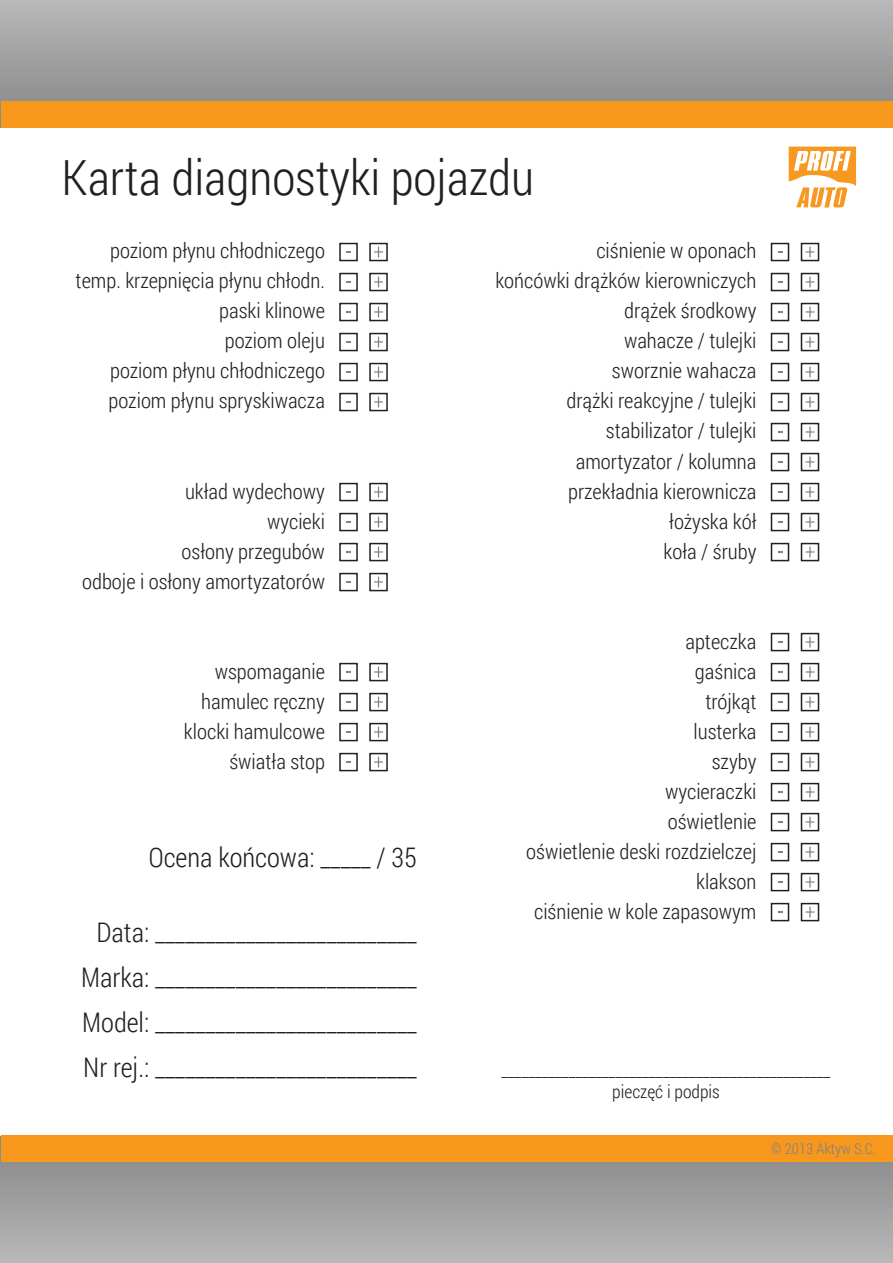
<style>
.page{position:relative;width:893px;height:1263px;background:#fff}
.page>*{position:absolute;margin:0;border:0;box-sizing:border-box;transform-origin:0 0}
.t1{font:300 48.45px "Roboto Condensed";color:#231f20}
.t2{font:300 27px/45px "Roboto Condensed";color:#231f20;text-align:center}
.t3{font:300 21px/30px "Roboto Condensed";color:#231f20;text-align:right}
.t4{font:300 18px/21.6px "Roboto Condensed";color:#231f20;text-align:center}
.t5{font:300 15px "Roboto Condensed";color:#808285}
</style>
<div class="page">
<svg style="left:0;top:0;width:893px;height:127px;background:#a4a3a4"></svg>
<svg style="left:0;top:1136px;width:893px;height:127px;background:#a3a3a4"></svg>
<div style="left:1px;top:1135px;width:892px;height:27px;background:#f7981d"></div>
<div style="left:339px;top:243px;width:19px;height:18px;border:2px solid #231f20"></div>
<div style="left:369px;top:243px;width:19px;height:18px;border:2px solid #231f20"></div>
<svg style="left:374px;top:247px;width:9px;height:10px"></svg>
<div style="left:771px;top:243px;width:18px;height:18px;border:2px solid #231f20"></div>
<div style="left:801px;top:243px;width:18px;height:18px;border:2px solid #231f20"></div>
<svg style="left:805px;top:247px;width:9px;height:10px"></svg>
<div style="left:339px;top:273px;width:19px;height:18px;border:2px solid #231f20"></div>
<div style="left:369px;top:273px;width:19px;height:18px;border:2px solid #231f20"></div>
<svg style="left:374px;top:277px;width:9px;height:10px"></svg>
<div style="left:771px;top:273px;width:18px;height:18px;border:2px solid #231f20"></div>
<div style="left:801px;top:273px;width:18px;height:18px;border:2px solid #231f20"></div>
<svg style="left:805px;top:277px;width:9px;height:10px"></svg>
<div style="left:339px;top:303px;width:19px;height:18px;border:2px solid #231f20"></div>
<div style="left:369px;top:303px;width:19px;height:18px;border:2px solid #231f20"></div>
<svg style="left:374px;top:307px;width:9px;height:10px"></svg>
<div style="left:771px;top:303px;width:18px;height:18px;border:2px solid #231f20"></div>
<div style="left:801px;top:303px;width:18px;height:18px;border:2px solid #231f20"></div>
<svg style="left:805px;top:307px;width:9px;height:10px"></svg>
<div style="left:339px;top:333px;width:19px;height:18px;border:2px solid #231f20"></div>
<div style="left:369px;top:333px;width:19px;height:18px;border:2px solid #231f20"></div>
<svg style="left:374px;top:337px;width:9px;height:10px"></svg>
<div style="left:771px;top:333px;width:18px;height:18px;border:2px solid #231f20"></div>
<div style="left:801px;top:333px;width:18px;height:18px;border:2px solid #231f20"></div>
<svg style="left:805px;top:337px;width:9px;height:10px"></svg>
<div style="left:339px;top:363px;width:19px;height:18px;border:2px solid #231f20"></div>
<div style="left:369px;top:363px;width:19px;height:18px;border:2px solid #231f20"></div>
<svg style="left:374px;top:367px;width:9px;height:10px"></svg>
<div style="left:771px;top:363px;width:18px;height:18px;border:2px solid #231f20"></div>
<div style="left:801px;top:363px;width:18px;height:18px;border:2px solid #231f20"></div>
<svg style="left:805px;top:367px;width:9px;height:10px"></svg>
<div style="left:339px;top:393px;width:19px;height:18px;border:2px solid #231f20"></div>
<div style="left:369px;top:393px;width:19px;height:18px;border:2px solid #231f20"></div>
<svg style="left:374px;top:397px;width:9px;height:10px"></svg>
<div style="left:771px;top:393px;width:18px;height:18px;border:2px solid #231f20"></div>
<div style="left:801px;top:393px;width:18px;height:18px;border:2px solid #231f20"></div>
<svg style="left:805px;top:397px;width:9px;height:10px"></svg>
<div style="left:771px;top:423px;width:18px;height:18px;border:2px solid #231f20"></div>
<div style="left:801px;top:423px;width:18px;height:18px;border:2px solid #231f20"></div>
<svg style="left:805px;top:427px;width:9px;height:10px"></svg>
<div style="left:771px;top:453px;width:18px;height:18px;border:2px solid #231f20"></div>
<div style="left:801px;top:453px;width:18px;height:18px;border:2px solid #231f20"></div>
<svg style="left:805px;top:457px;width:9px;height:10px"></svg>
<div style="left:339px;top:483px;width:19px;height:18px;border:2px solid #231f20"></div>
<div style="left:369px;top:483px;width:19px;height:18px;border:2px solid #231f20"></div>
<svg style="left:374px;top:487px;width:9px;height:10px"></svg>
<div style="left:771px;top:483px;width:18px;height:18px;border:2px solid #231f20"></div>
<div style="left:801px;top:483px;width:18px;height:18px;border:2px solid #231f20"></div>
<svg style="left:805px;top:487px;width:9px;height:10px"></svg>
<div style="left:339px;top:513px;width:19px;height:18px;border:2px solid #231f20"></div>
<div style="left:369px;top:513px;width:19px;height:18px;border:2px solid #231f20"></div>
<svg style="left:374px;top:517px;width:9px;height:10px"></svg>
<div style="left:771px;top:513px;width:18px;height:18px;border:2px solid #231f20"></div>
<div style="left:801px;top:513px;width:18px;height:18px;border:2px solid #231f20"></div>
<svg style="left:805px;top:517px;width:9px;height:10px"></svg>
<div style="left:339px;top:543px;width:19px;height:18px;border:2px solid #231f20"></div>
<div style="left:369px;top:543px;width:19px;height:18px;border:2px solid #231f20"></div>
<svg style="left:374px;top:547px;width:9px;height:10px"></svg>
<div style="left:771px;top:543px;width:18px;height:18px;border:2px solid #231f20"></div>
<div style="left:801px;top:543px;width:18px;height:18px;border:2px solid #231f20"></div>
<svg style="left:805px;top:547px;width:9px;height:10px"></svg>
<div style="left:339px;top:573px;width:19px;height:18px;border:2px solid #231f20"></div>
<div style="left:369px;top:573px;width:19px;height:18px;border:2px solid #231f20"></div>
<svg style="left:374px;top:577px;width:9px;height:10px"></svg>
<div style="left:771px;top:633px;width:18px;height:18px;border:2px solid #231f20"></div>
<div style="left:801px;top:633px;width:18px;height:18px;border:2px solid #231f20"></div>
<svg style="left:805px;top:637px;width:9px;height:10px"></svg>
<div style="left:339px;top:663px;width:19px;height:18px;border:2px solid #231f20"></div>
<div style="left:369px;top:663px;width:19px;height:18px;border:2px solid #231f20"></div>
<svg style="left:374px;top:667px;width:9px;height:10px"></svg>
<div style="left:771px;top:663px;width:18px;height:18px;border:2px solid #231f20"></div>
<div style="left:801px;top:663px;width:18px;height:18px;border:2px solid #231f20"></div>
<svg style="left:805px;top:667px;width:9px;height:10px"></svg>
<div style="left:339px;top:693px;width:19px;height:18px;border:2px solid #231f20"></div>
<div style="left:369px;top:693px;width:19px;height:18px;border:2px solid #231f20"></div>
<svg style="left:374px;top:697px;width:9px;height:10px"></svg>
<div style="left:771px;top:693px;width:18px;height:18px;border:2px solid #231f20"></div>
<div style="left:801px;top:693px;width:18px;height:18px;border:2px solid #231f20"></div>
<svg style="left:805px;top:697px;width:9px;height:10px"></svg>
<div style="left:339px;top:723px;width:19px;height:18px;border:2px solid #231f20"></div>
<div style="left:369px;top:723px;width:19px;height:18px;border:2px solid #231f20"></div>
<svg style="left:374px;top:727px;width:9px;height:10px"></svg>
<div style="left:771px;top:723px;width:18px;height:18px;border:2px solid #231f20"></div>
<div style="left:801px;top:723px;width:18px;height:18px;border:2px solid #231f20"></div>
<svg style="left:805px;top:727px;width:9px;height:10px"></svg>
<div style="left:339px;top:753px;width:19px;height:18px;border:2px solid #231f20"></div>
<div style="left:369px;top:753px;width:19px;height:18px;border:2px solid #231f20"></div>
<svg style="left:374px;top:757px;width:9px;height:10px"></svg>
<div style="left:771px;top:753px;width:18px;height:18px;border:2px solid #231f20"></div>
<div style="left:801px;top:753px;width:18px;height:18px;border:2px solid #231f20"></div>
<svg style="left:805px;top:757px;width:9px;height:10px"></svg>
<div style="left:771px;top:783px;width:18px;height:18px;border:2px solid #231f20"></div>
<div style="left:801px;top:783px;width:18px;height:18px;border:2px solid #231f20"></div>
<svg style="left:805px;top:787px;width:9px;height:10px"></svg>
<div style="left:771px;top:813px;width:18px;height:18px;border:2px solid #231f20"></div>
<div style="left:801px;top:813px;width:18px;height:18px;border:2px solid #231f20"></div>
<svg style="left:805px;top:817px;width:9px;height:10px"></svg>
<div style="left:771px;top:843px;width:18px;height:18px;border:2px solid #231f20"></div>
<div style="left:801px;top:843px;width:18px;height:18px;border:2px solid #231f20"></div>
<svg style="left:805px;top:847px;width:9px;height:10px"></svg>
<div style="left:771px;top:873px;width:18px;height:18px;border:2px solid #231f20"></div>
<div style="left:801px;top:873px;width:18px;height:18px;border:2px solid #231f20"></div>
<svg style="left:805px;top:877px;width:9px;height:10px"></svg>
<div style="left:771px;top:903px;width:18px;height:18px;border:2px solid #231f20"></div>
<div style="left:801px;top:903px;width:18px;height:18px;border:2px solid #231f20"></div>
<svg style="left:805px;top:907px;width:9px;height:10px"></svg>
<svg style="left:789px;top:147px;width:67px;height:61px"></svg>
<div style="left:1px;top:101px;width:892px;height:26px;background:#f7981d"></div>
<h1 class="t1" style="left:62px;top:144px;width:474px">Karta diagnostyki pojazdu</h1>
<p class="t3" style="left:76px;top:235px;width:251px">poziom płynu chłodniczego temp. krzepnięcia płynu chłodn. paski klinowe<br>poziom oleju<br>poziom płynu chłodniczego poziom płynu spryskiwacza</p>
<p class="t3" style="left:495px;top:235px;width:263px">ciśnienie w oponach<br>końcówki drążków kierowniczych drążek środkowy<br>wahacze / tulejki<br>sworznie wahacza<br>drążki reakcyjne / tulejki stabilizator / tulejki<br>amortyzator / kolumna przekładnia kierownicza<br>łożyska kół<br>koła / śruby</p>
<p class="t3" style="left:82px;top:475px;width:244px">układ wydechowy<br>wycieki<br>osłony przegubów<br>odboje i osłony amortyzatorów</p>
<p class="t3" style="left:184px;top:655px;width:143px">wspomaganie hamulec ręczny klocki hamulcowe światła stop</p>
<p class="t2" style="left:149px;top:833px;width:270px">Ocena końcowa: _____ / 35</p>
<p class="t2" style="left:81px;top:908px;width:337px">Data: __________________________ Marka: __________________________ Model: __________________________ Nr rej.: __________________________</p>
<p class="t3" style="left:526px;top:625px;width:232px">apteczka<br>gaśnica<br>trójkąt<br>lusterka<br>szyby<br>wycieraczki<br>oświetlenie<br>oświetlenie deski rozdzielczej klakson<br>ciśnienie w kole zapasowym</p>
<p class="t4" style="left:501px;top:1059px;width:330px">_________________________________________________ pieczęć i podpis</p>
<p class="t5" style="left:771px;top:1138px;width:106px">© 2013 Aktyw S.C.</p>
</div>
